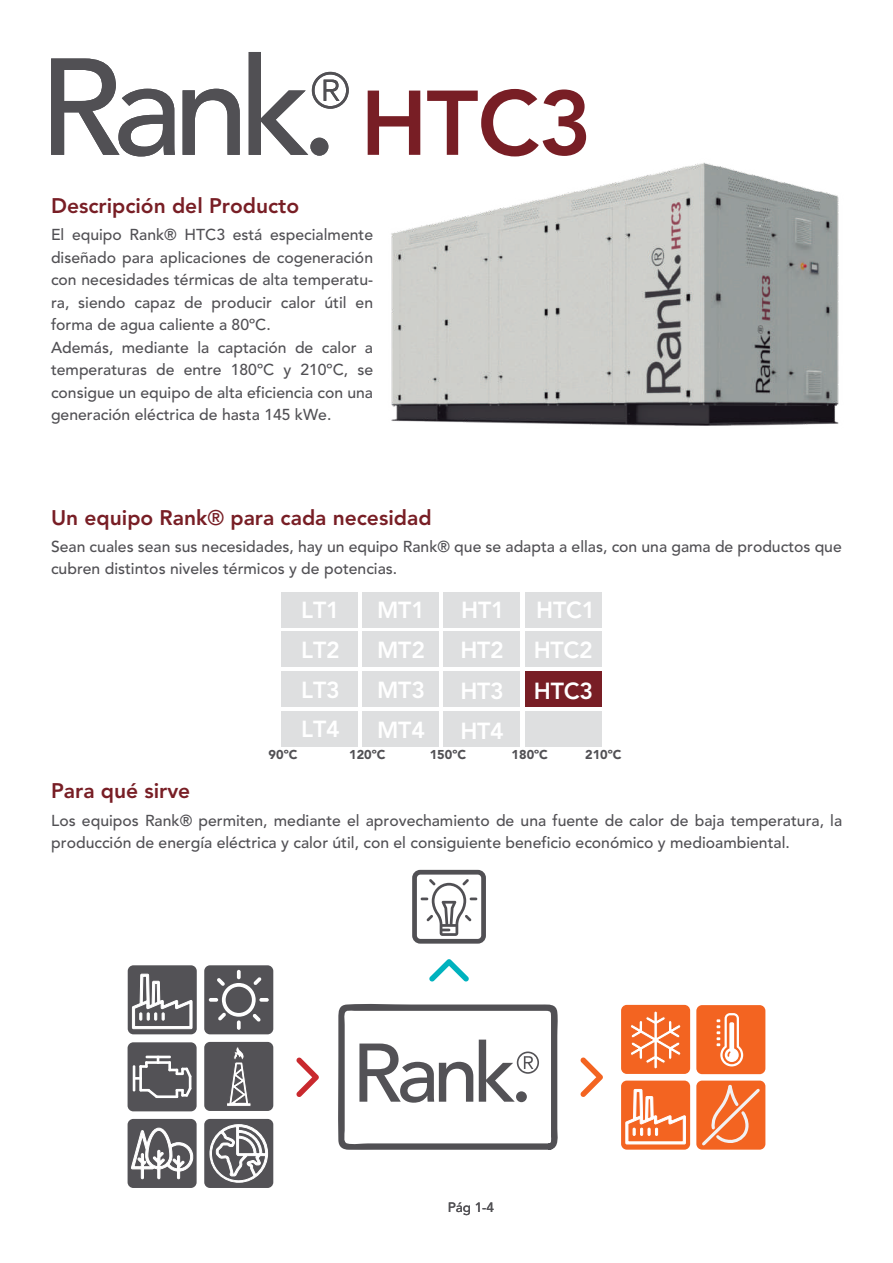
<style>
.page{position:relative;width:893px;height:1263px;background:#fff}
.page>*{position:absolute;margin:0;border:0;box-sizing:border-box;transform-origin:0 0}
.t1{font:800 90.75px "Avenir";color:#781e25}
.t2{font:800 23.1px "Avenir";letter-spacing:-.01em;color:#fff}
.t3{font:800 21px "Avenir";color:#781e25}
.t4{font:500 15.75px/22.5px "Avenir";color:#515054}
.t5{font:500 13.5px "Avenir";color:#515054}
.t6{font:900 12.75px "Avenir";color:#515054}
.s1{font-weight:500}
</style>
<div class="page">
<svg style="left:51px;top:52px;width:298px;height:104px"></svg>
<div style="left:412px;top:870px;width:74px;height:74px;border:5px solid #515054;border-radius:6px"></div>
<svg style="left:421px;top:879px;width:56px;height:57px"></svg>
<div style="left:621px;top:1005px;width:69px;height:69px;background:#f36421;border-radius:6px"></div>
<div style="left:696px;top:1005px;width:69px;height:69px;background:#f36421;border-radius:6px"></div>
<svg style="left:717px;top:1013px;width:26px;height:53px"></svg>
<div style="left:696px;top:1080px;width:69px;height:70px;background:#f36421;border-radius:6px"></div>
<svg style="left:296px;top:1057px;width:23px;height:40px"></svg>
<svg style="left:580px;top:1057px;width:23px;height:40px"></svg>
<svg style="left:338px;top:1004px;width:220px;height:146px"></svg>
<svg style="left:429px;top:959px;width:40px;height:23px"></svg>
<div style="left:204px;top:1042px;width:69px;height:69px;background:#535256;border-radius:6px"></div>
<svg style="left:227px;top:1047px;width:24px;height:59px"></svg>
<div style="left:128px;top:1042px;width:69px;height:69px;background:#535256;border-radius:6px"></div>
<svg style="left:133px;top:1055px;width:59px;height:43px"></svg>
<div style="left:128px;top:1119px;width:69px;height:69px;background:#535256;border-radius:6px"></div>
<svg style="left:131px;top:1127px;width:62px;height:52px"></svg>
<div style="left:204px;top:1119px;width:69px;height:69px;background:#535256;border-radius:6px"></div>
<svg style="left:209px;top:1124px;width:59px;height:59px"></svg>
<div style="left:128px;top:965px;width:69px;height:69px;background:#535256;border-radius:6px"></div>
<svg style="left:132px;top:965px;width:61px;height:64px"></svg>
<div style="left:204px;top:965px;width:69px;height:69px;background:#535256;border-radius:6px"></div>
<svg style="left:209px;top:970px;width:60px;height:60px"></svg>
<div style="left:621px;top:1080px;width:69px;height:70px;background:#f36421;border-radius:6px"></div>
<svg style="left:625px;top:1004px;width:61px;height:140px"></svg>
<svg style="left:702px;top:1084px;width:58px;height:62px"></svg>
<img style="left:391px;top:162px;width:448px;height:264px">
<div style="left:525px;top:671px;width:77px;height:35px;background:#781e25"></div>
<div style="left:443px;top:672px;width:77px;height:35px;background:#dedfe0"></div>
<div style="left:362px;top:672px;width:77px;height:35px;background:#dedfe0"></div>
<div style="left:281px;top:672px;width:77px;height:35px;background:#dedfe0"></div>
<div style="left:525px;top:632px;width:77px;height:35px;background:#dedfe0"></div>
<div style="left:443px;top:632px;width:77px;height:35px;background:#dedfe0"></div>
<div style="left:362px;top:632px;width:77px;height:35px;background:#dedfe0"></div>
<div style="left:281px;top:632px;width:77px;height:35px;background:#dedfe0"></div>
<div style="left:525px;top:592px;width:77px;height:35px;background:#dedfe0"></div>
<div style="left:443px;top:592px;width:77px;height:35px;background:#dedfe0"></div>
<div style="left:362px;top:592px;width:77px;height:35px;background:#dedfe0"></div>
<div style="left:281px;top:592px;width:77px;height:35px;background:#dedfe0"></div>
<div style="left:525px;top:711px;width:77px;height:35px;background:#dedfe0"></div>
<div style="left:443px;top:711px;width:77px;height:36px;background:#dedfe0"></div>
<div style="left:362px;top:711px;width:77px;height:36px;background:#dedfe0"></div>
<div style="left:281px;top:711px;width:77px;height:36px;background:#dedfe0"></div>
<h3 class="t3" style="left:51px;top:194px;width:250px">Descripción del Producto</h3>
<h1 class="t1" style="left:360px;top:70px;width:233px">HTC3</h1>
<p class="t4" style="left:51px;top:224px;width:324px">El equipo Rank® HTC3 está especialmente diseñado para aplicaciones de cogeneración con necesidades térmicas de alta temperatu&shy;ra, siendo capaz de producir calor útil en forma de agua caliente a 80ºC.<br>Además, mediante la captación de calor a temperaturas de entre 180ºC y 210ºC, se consigue un equipo de alta eficiencia con una generación eléctrica de hasta 145 kWe.</p>
<h3 class="t3" style="left:51px;top:506px;width:382px">Un equipo Rank<span class="s1">®</span> para cada necesidad</h3>
<p class="t4" style="left:51px;top:535px;width:792px">Sean cuales sean sus necesidades, hay un equipo Rank® que se adapta a ellas, con una gama de productos que cubren distintos niveles térmicos y de potencias.</p>
<h2 class="t2" style="left:301px;top:596px;width:40px">LT1</h2>
<h2 class="t2" style="left:377px;top:596px;width:49px">MT1</h2>
<h2 class="t2" style="left:461px;top:596px;width:45px">HT1</h2>
<h2 class="t2" style="left:536px;top:596px;width:61px">HTC1</h2>
<h2 class="t2" style="left:301px;top:636px;width:40px">LT2</h2>
<h2 class="t2" style="left:377px;top:636px;width:49px">MT2</h2>
<h2 class="t2" style="left:460px;top:636px;width:45px">HT2</h2>
<h2 class="t2" style="left:534px;top:636px;width:61px">HTC2</h2>
<h2 class="t2" style="left:301px;top:676px;width:40px">LT3</h2>
<h2 class="t2" style="left:377px;top:676px;width:49px">MT3</h2>
<h2 class="t2" style="left:460px;top:677px;width:45px">HT3</h2>
<h2 class="t2" style="left:534px;top:677px;width:61px">HTC3</h2>
<h2 class="t2" style="left:301px;top:716px;width:40px">LT4</h2>
<h2 class="t2" style="left:377px;top:716px;width:49px">MT4</h2>
<h2 class="t2" style="left:460px;top:717px;width:45px">HT4</h2>
<h3 class="t3" style="left:51px;top:778px;width:141px">Para qué sirve</h3>
<p class="t6" style="left:269px;top:747px;width:30px">90ºC</p>
<p class="t6" style="left:349px;top:747px;width:38px">120ºC</p>
<p class="t6" style="left:430px;top:747px;width:38px">150ºC</p>
<p class="t6" style="left:512px;top:747px;width:38px">180ºC</p>
<p class="t6" style="left:585px;top:747px;width:38px">210ºC</p>
<p class="t4" style="left:51px;top:810px;width:792px">Los equipos Rank® permiten, mediante el aprovechamiento de una fuente de calor de baja temperatura, la producción de energía eléctrica y calor útil, con el consiguiente beneficio económico y medioambiental.</p>
<p class="t5" style="left:448px;top:1199px;width:48px">Pág 1-4</p>
</div>
